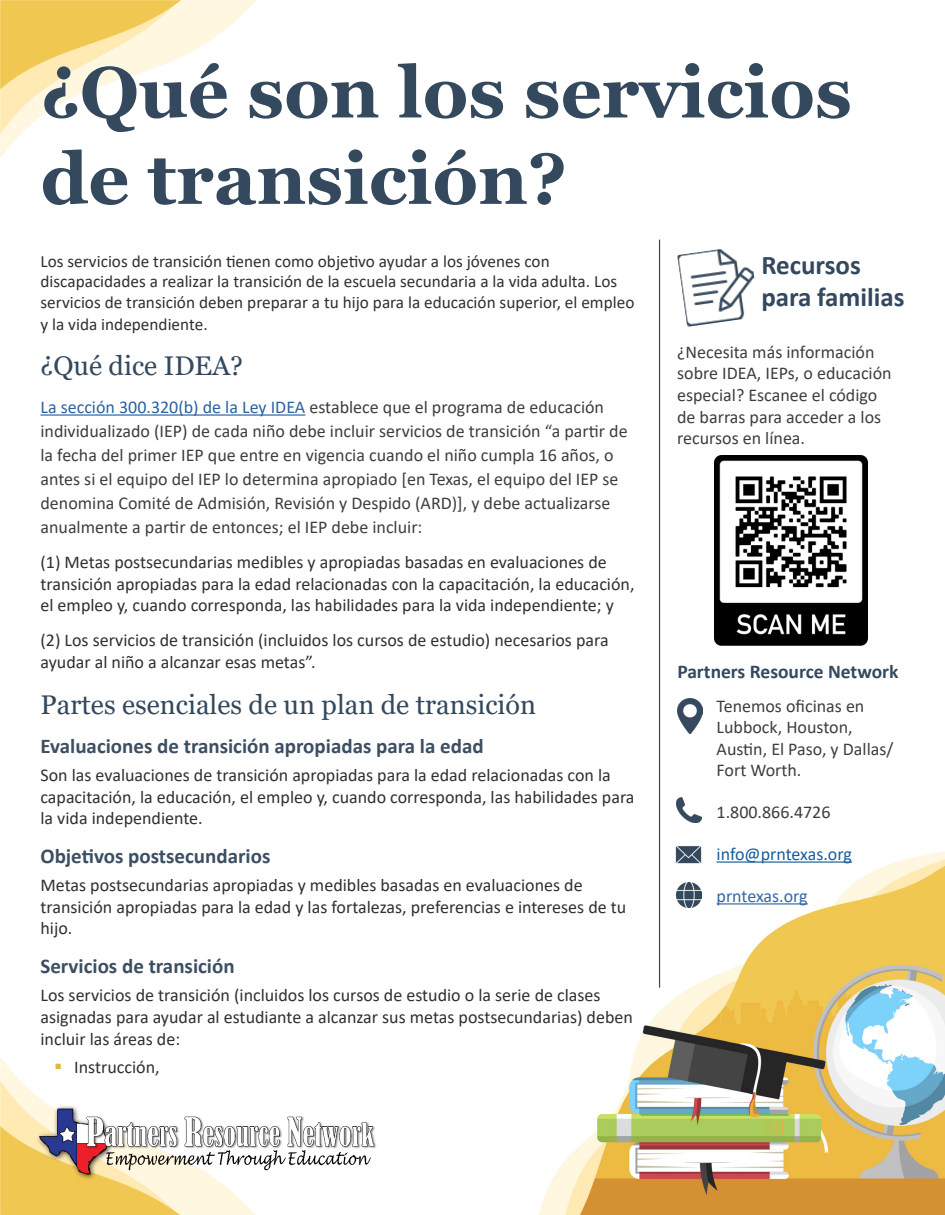
<style>
.page{position:relative;width:945px;height:1215px;background:#fff}
.page>*{position:absolute;margin:0;border:0;box-sizing:border-box;transform-origin:0 0}
.t1{font:700 72px/86.4px "Georgia";color:#34495e}
.t2{font:27px "Georgia";color:#34495e}
.t3{font:700 27px/32.4px "Calibri";color:#34495e}
.t4{font:700 21px "Calibri";color:#3c4e62}
.t5{font:700 19.5px "Calibri";color:#34495e}
.t6{font:18px/21.6px "Calibri";color:#312f30}
.t7{font:18px/21.6px "Calibri";color:#3e3e3f}
.t8{font:18px "Calibri";letter-spacing:-.005em;color:#175d9e}
.t9{font:18px "Calibri";letter-spacing:-.01em;color:#3667a4}
.t10{font:17.25px/21px "Calibri";color:#312f30}
.s1{color:#2b62a1}
</style>
<div class="page">
<img style="left:0;top:0;width:256px;height:157px">
<img style="left:0;top:1059px;width:256px;height:156px">
<img style="left:539px;top:841px;width:406px;height:374px">
<hr style="left:40px;top:414px;width:265px;height:2px;background:#2b62a1">
<hr style="left:659px;top:240px;width:1px;height:748px;background:#34495e">
<hr style="left:717px;top:861px;width:135px;height:2px;background:#175d9e">
<hr style="left:717px;top:903px;width:91px;height:2px;background:#3667a4">
<img style="left:677px;top:797px;width:25px;height:25px">
<img style="left:677px;top:698px;width:25px;height:36px">
<img style="left:715px;top:456px;width:152px;height:189px">
<img style="left:677px;top:249px;width:78px;height:78px">
<img style="left:677px;top:882px;width:25px;height:25px">
<img style="left:33px;top:1102px;width:343px;height:80px">
<img style="left:676px;top:846px;width:26px;height:18px">
<svg style="left:56px;top:1064px;width:5px;height:5px"></svg>
<p class="t1" style="left:40px;top:50px;width:813px">¿Qué son los servicios de transición?</p>
<p class="t10" style="left:40px;top:250px;width:595px">Los servicios de transición tienen como objetivo ayudar a los jóvenes con discapacidades a realizar la transición de la escuela secundaria a la vida adulta. Los servicios de transición deben preparar a tu hijo para la educación superior, el empleo y la vida independiente.</p>
<p class="t2" style="left:40px;top:350px;width:204px">¿Qué dice IDEA?</p>
<p class="t7" style="left:40px;top:395px;width:589px;line-height:24px"><span class="s1">La sección 300.320(b) de la Ley IDEA</span> establece que el programa de educación individualizado (IEP) de cada niño debe incluir servicios de transición “a partir de la fecha del primer IEP que entre en vigencia cuando el niño cumpla 16 años, o antes si el equipo del IEP lo determina apropiado [en Texas, el equipo del IEP se denomina Comité de Admisión, Revisión y Despido (ARD)], y debe actualizarse anualmente a partir de entonces; el IEP debe incluir:</p>
<p class="t6" style="left:40px;top:551px;width:596px">(1) Metas postsecundarias medibles y apropiadas basadas en evaluaciones de transición apropiadas para la edad relacionadas con la capacitación, la educación, el empleo y, cuando corresponda, las habilidades para la vida independiente; y</p>
<p class="t6" style="left:40px;top:629px;width:570px">(2) Los servicios de transición (incluidos los cursos de estudio) necesarios para ayudar al niño a alcanzar esas metas”.</p>
<p class="t2" style="left:40px;top:688px;width:497px">Partes esenciales de un plan de transición</p>
<p class="t4" style="left:40px;top:731px;width:445px">Evaluaciones de transición apropiadas para la edad</p>
<p class="t6" style="left:40px;top:764px;width:596px">Son las evaluaciones de transición apropiadas para la edad relacionadas con la capacitación, la educación, el empleo y, cuando corresponda, las habilidades para la vida independiente.</p>
<p class="t4" style="left:40px;top:841px;width:231px">Objetivos postsecundarios</p>
<p class="t6" style="left:40px;top:874px;width:587px">Metas postsecundarias apropiadas y medibles basadas en evaluaciones de transición apropiadas para la edad y las fortalezas, preferencias e intereses de tu hijo.</p>
<p class="t4" style="left:40px;top:951px;width:196px">Servicios de transición</p>
<p class="t6" style="left:40px;top:984px;width:594px">Los servicios de transición (incluidos los cursos de estudio o la serie de clases asignadas para ayudar al estudiante a alcanzar sus metas postsecundarias) deben incluir las áreas de:</p>
<p class="t6" style="left:74px;top:1056px;width:87px">Instrucción,</p>
<p class="t3" style="left:761px;top:248px;width:145px">Recursos para familias</p>
<p class="t7" style="left:677px;top:341px;width:216px">¿Necesita más información sobre IDEA, IEPs, o educación especial? Escanee el código de barras para acceder a los recursos en línea.</p>
<p class="t5" style="left:677px;top:657px;width:223px">Partners Resource Network</p>
<p class="t7" style="left:717px;top:694px;width:178px">Tenemos oficinas en<br>Lubbock, Houston,<br>Austin, El Paso, y Dallas/<br>Fort Worth.</p>
<p class="t7" style="left:717px;top:801px;width:115px">1.800.866.4726</p>
<p class="t8" style="left:717px;top:842px;width:137px">info@prntexas.org</p>
<p class="t9" style="left:717px;top:883px;width:93px">prntexas.org</p>
</div>
